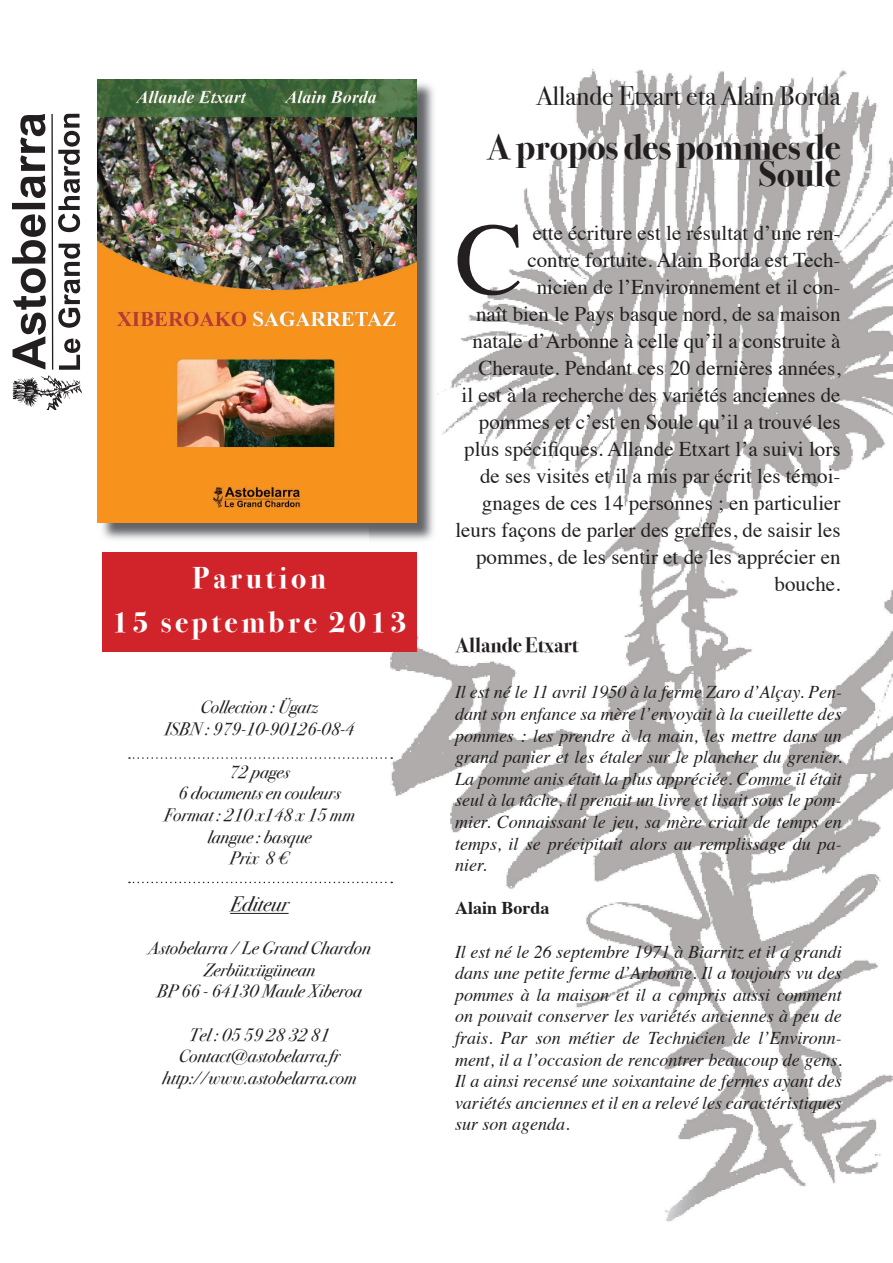
<style>
.page{position:relative;width:893px;height:1263px;background:#fff}
.page>*{position:absolute;margin:0;border:0;box-sizing:border-box;transform-origin:0 0}
.t1{font:102.6px "Times";color:#231f20}
.t2{font:36px/27px "Bodoni Svty Two ITCTT Bold";color:#231f20;text-align:right}
.t3{font:30px/43.2px "Bodoni Svty Two ITCTT Bold";letter-spacing:.12em;color:#fff;text-align:center}
.t4{font:27px "Bodoni Svty Two ITCTT Book";color:#231f20}
.t5{font:21px/27px "Times";color:#231f20;text-align:right}
.t6{font:21px "Bodoni Svty Two ITCTT Bold";color:#231f20}
.t7{font:21px "Bodoni Svty Two ITCTT Book Ita";color:#231f20}
.t8{font:italic 18px/21.6px "Times";color:#231f20;text-align:justify}
.t9{font:18px/21.6px "Bodoni Svty Two ITCTT Book Ita";color:#231f20;text-align:center}
.t10{font:700 18px "Times";color:#231f20}
</style>
<div class="page">
<img style="left:578px;top:69px;width:291px;height:28px">
<img style="left:422px;top:97px;width:471px;height:1125px">
<img style="left:371px;top:635px;width:51px;height:249px">
<img style="left:102px;top:83px;width:335px;height:460px">
<img style="left:98px;top:79px;width:319px;height:444px">
<svg style="left:12px;top:114px;width:70px;height:296px"></svg>
<hr style="left:230px;top:913px;width:59px;height:1px;background:#231f20">
<div style="left:102px;top:552px;width:315px;height:100px;background:#d1232a"></div>
<svg style="left:129px;top:757px;width:263px;height:2px"></svg>
<svg style="left:129px;top:882px;width:263px;height:1px"></svg>
<h3 class="t3" style="left:112px;top:554px;width:297px">Parution<br>15 septembre 2013</h3>
<p class="t9" style="left:164px;top:695px;width:191px">Collection : Ügatz<br>ISBN : 979-10-90126-08-4</p>
<p class="t9" style="left:164px;top:760px;width:192px">72 pages<br>6 documents en couleurs<br>Format : 210 x148 x 15 mm langue : basque<br>Prix 8 €</p>
<p class="t7" style="left:230px;top:885px;width:60px">Editeur</p>
<p class="t9" style="left:148px;top:936px;width:225px">Astobelarra / Le Grand Chardon<br>Zerbütxügünean<br>BP 66 - 64130 Maule Xiberoa</p>
<p class="t9" style="left:162px;top:1022px;width:196px">Tel : 05 59 28 32 81<br>Contact@astobelarra.fr http://www.astobelarra.com</p>
<h3 class="t4" style="left:536px;top:73px;width:306px">Allande Etxart eta Alain Borda</h3>
<h2 class="t2" style="left:486px;top:130px;width:356px">A propos des pommes de<br>Soule</h2>
<h1 class="t1" style="left:455px;top:163px;width:70px">C</h1>
<p class="t5" style="left:455px;top:217px;width:387px">ette écriture est le résultat d’une ren-<br>contre fortuite. Alain Borda est Tech-<br>nicien de l’Environnement et il con-<br>naît bien le Pays basque nord, de sa maison natale d’Arbonne à celle qu’il a construite à Cheraute. Pendant ces 20 dernières années,<br>il est à la recherche des variétés anciennes de pommes et c’est en Soule qu’il a trouvé les plus spécifiques. Allande Etxart l’a suivi lors de ses visites et il a mis par écrit les témoi&shy;gnages de ces 14 personnes ; en particulier leurs façons de parler des greffes, de saisir les pommes, de les sentir et de les apprécier en bouche.</p>
<p class="t6" style="left:455px;top:627px;width:125px">Allande Etxart</p>
<p class="t8" style="left:455px;top:680px;width:388px">Il est né le 11 avril 1950 à la ferme Zaro d’Alçay. Pen&shy;dant son enfance sa mère l’envoyait à la cueillette des pommes : les prendre à la main, les mettre dans un grand panier et les étaler sur le plancher du grenier.<br>La pomme anis était la plus appréciée. Comme il était seul à la tâche, il prenait un livre et lisait sous le pom&shy;mier. Connaissant le jeu, sa mère criait de temps en temps, il se précipitait alors au remplissage du pa&shy;nier.</p>
<p class="t10" style="left:455px;top:891px;width:96px">Alain Borda</p>
<p class="t8" style="left:455px;top:940px;width:388px">Il est né le 26 septembre 1971 à Biarritz et il a grandi dans une petite ferme d’Arbonne. Il a toujours vu des pommes à la maison et il a compris aussi comment on pouvait conserver les variétés anciennes à peu de frais. Par son métier de Technicien de l’Environn&shy;ment, il a l’occasion de rencontrer beaucoup de gens.<br>Il a ainsi recensé une soixantaine de fermes ayant des variétés anciennes et il en a relevé les caractéristiques sur son agenda.</p>
</div>
